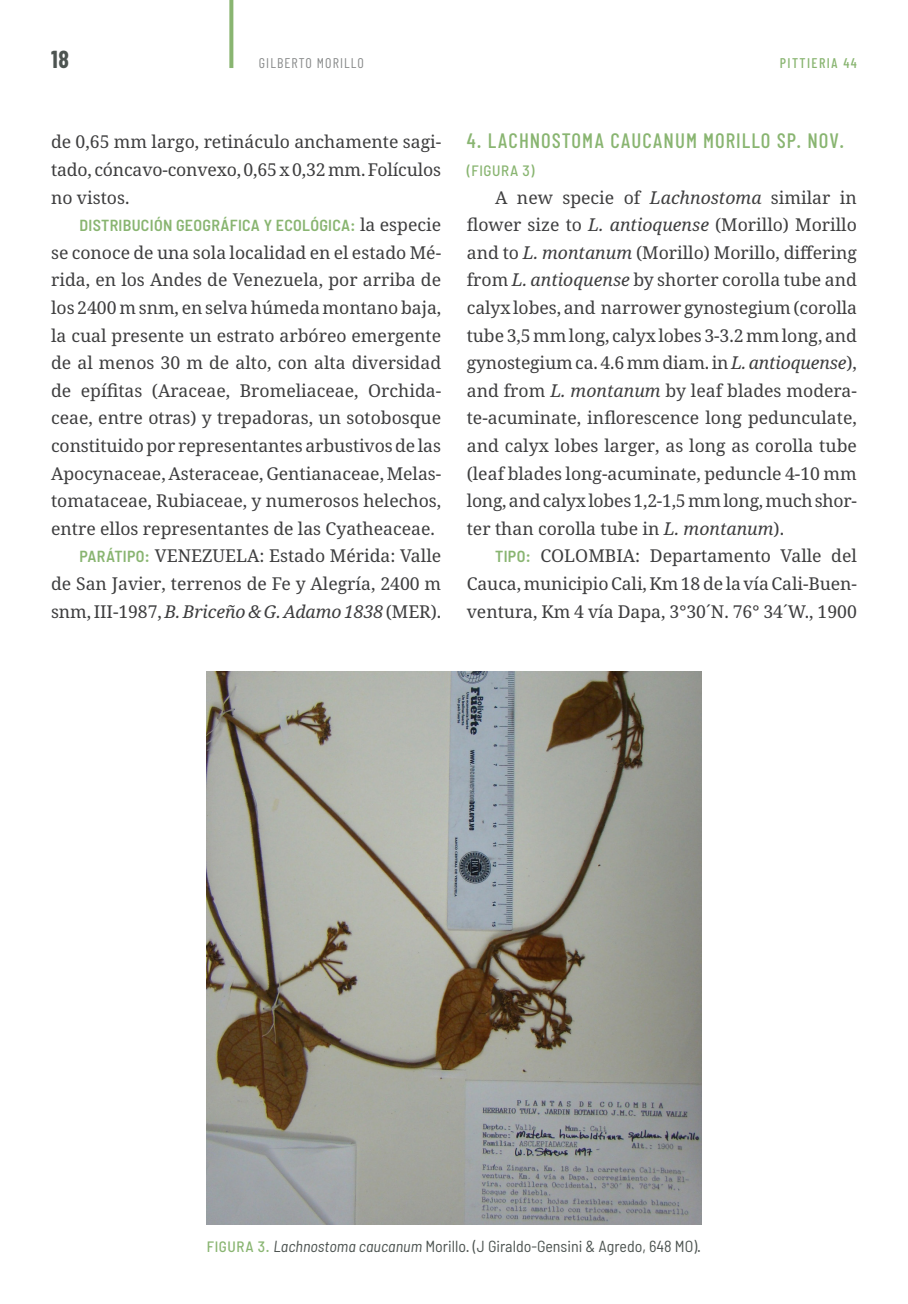
<style>
.page{position:relative;width:908px;height:1304px;background:#fff}
.page>*{position:absolute;margin:0;border:0;box-sizing:border-box;transform-origin:0 0}
.t1{font:700 24px "Barlow Condensed";color:#4d5451}
.t2{font:500 20.8px "Barlow Condensed";letter-spacing:.05em;color:#89b571}
.t3{font:17.6px/27.6px "Noto Serif";color:#3e3e3f;text-align:justify}
.t4{font:italic 17.6px "Noto Serif";letter-spacing:-.005em;color:#3e3e3f}
.t5{font:semi-condensed 16px "Barlow";color:#4d5451}
.t6{font:600 semi-condensed 16px "Barlow";letter-spacing:.02em;color:#89b571}
.t7{font:500 semi-condensed 15px "Barlow";letter-spacing:.04em;color:#89b571}
.t8{font:14px "Barlow Condensed";letter-spacing:.08em;color:#898b8b}
.t9{font:500 14px "Barlow Condensed";letter-spacing:.1em;color:#89b571}
.s1{font-family:"Noto Serif";font-weight:400;font-stretch:normal;font-size:17.6px;color:#3e3e3f}
.s2{font-family:"Barlow";font-weight:600;font-stretch:semi-condensed;font-size:16px;color:#89b571}
.s3{font-style:normal}
.s4{font-style:italic}
.s5{font-weight:500;font-size:15px;color:#89b571}
</style>
<div class="page">
<svg style="left:229px;top:0;width:4px;height:68px"></svg>
<img style="left:207px;top:672px;width:494px;height:553px">
<h1 class="t1" style="left:51px;top:44px;width:20px">18</h1>
<p class="t8" style="left:259px;top:54px;width:106px">GILBERTO MORILLO</p>
<p class="t9" style="left:779px;top:54px;width:79px">PITTIERIA 44</p>
<p class="t3" style="left:51px;top:129px;width:391px">de 0,65 mm largo, retináculo anchamente sagi&shy;tado, cóncavo-convexo, 0,65 x 0,32 mm. Folículos no vistos.</p>
<p class="t6" style="left:79px;top:215px;width:363px">DISTRIBUCIÓN GEOGRÁFICA Y ECOLÓGICA: <span class="s1">la especie</span></p>
<p class="t3" style="left:51px;top:239px;width:391px">se conoce de una sola localidad en el estado Mé-</p>
<p class="t3" style="left:51px;top:267px;width:391px">rida, en los Andes de Venezuela, por arriba de</p>
<p class="t3" style="left:51px;top:294px;width:391px">los 2400 m snm, en selva húmeda montano baja,</p>
<p class="t3" style="left:51px;top:322px;width:391px">la cual presente un estrato arbóreo emergente</p>
<p class="t3" style="left:51px;top:350px;width:391px">de al menos 30 m de alto, con alta diversidad</p>
<p class="t3" style="left:51px;top:377px;width:391px">de epífitas (Araceae, Bromeliaceae, Orchida-</p>
<p class="t3" style="left:51px;top:405px;width:391px">ceae, entre otras) y trepadoras, un sotobosque</p>
<p class="t3" style="left:51px;top:432px;width:391px">constituido por representantes arbustivos de las</p>
<p class="t3" style="left:51px;top:460px;width:391px">Apocynaceae, Asteraceae, Gentianaceae, Melas-</p>
<p class="t3" style="left:51px;top:488px;width:391px">tomataceae, Rubiaceae, y numerosos helechos,</p>
<p class="t3" style="left:51px;top:515px;width:385px">entre ellos representantes de las Cyatheaceae.</p>
<p class="t3" style="left:79px;top:543px;width:363px"><span class="s2">PARÁTIPO:</span> VENEZUELA: Estado Mérida: Valle</p>
<p class="t3" style="left:51px;top:570px;width:391px">de San Javier, terrenos de Fe y Alegría, 2400 m</p>
<p class="t4" style="left:51px;top:599px;width:391px"><span class="s3">snm, III-1987,</span> B. Briceño &amp; G. Adamo 1838 <span class="s3">(MER).</span></p>
<p class="t2" style="left:466px;top:128px;width:378px">4. LACHNOSTOMA CAUCANUM MORILLO SP. NOV.</p>
<p class="t7" style="left:466px;top:161px;width:69px">(FIGURA 3)</p>
<p class="t3" style="left:466px;top:184px;width:392px;text-indent:28px">A new specie of <span class="s4">Lachnostoma</span> similar in flower size to <span class="s4">L. antioquense</span> (Morillo) Morillo and to <span class="s4">L. montanum</span> (Morillo) Morillo, differing from <span class="s4">L. antioquense</span> by shorter corolla tube and calyx lobes, and narrower gynostegium (corolla tube 3,5 mm long, calyx lobes 3-3.2 mm long, and gynostegium ca. 4.6 mm diam. in <span class="s4">L. antioquense</span>), and from <span class="s4">L. montanum</span> by leaf blades modera&shy;te-acuminate, inflorescence long pedunculate, and calyx lobes larger, as long as corolla tube (leaf blades long-acuminate, peduncle 4-10 mm long, and calyx lobes 1,2-1,5 mm long, much shor&shy;ter than corolla tube in <span class="s4">L. montanum</span>).</p>
<p class="t3" style="left:466px;top:543px;width:391px;text-indent:28px"><span class="s2">TIPO:</span> COLOMBIA: Departamento Valle del Cauca, municipio Cali, Km 18 de la vía Cali-Buen&shy;ventura, Km 4 vía Dapa, 3°30´N. 76° 34´W., 1900</p>
<p class="t5" style="left:207px;top:1237px;width:495px"><span class="s5">FIGURA 3.</span> <span class="s4">Lachnostoma caucanum</span> Morillo. (J Giraldo-Gensini &amp; Agredo, 648 MO).</p>
</div>
